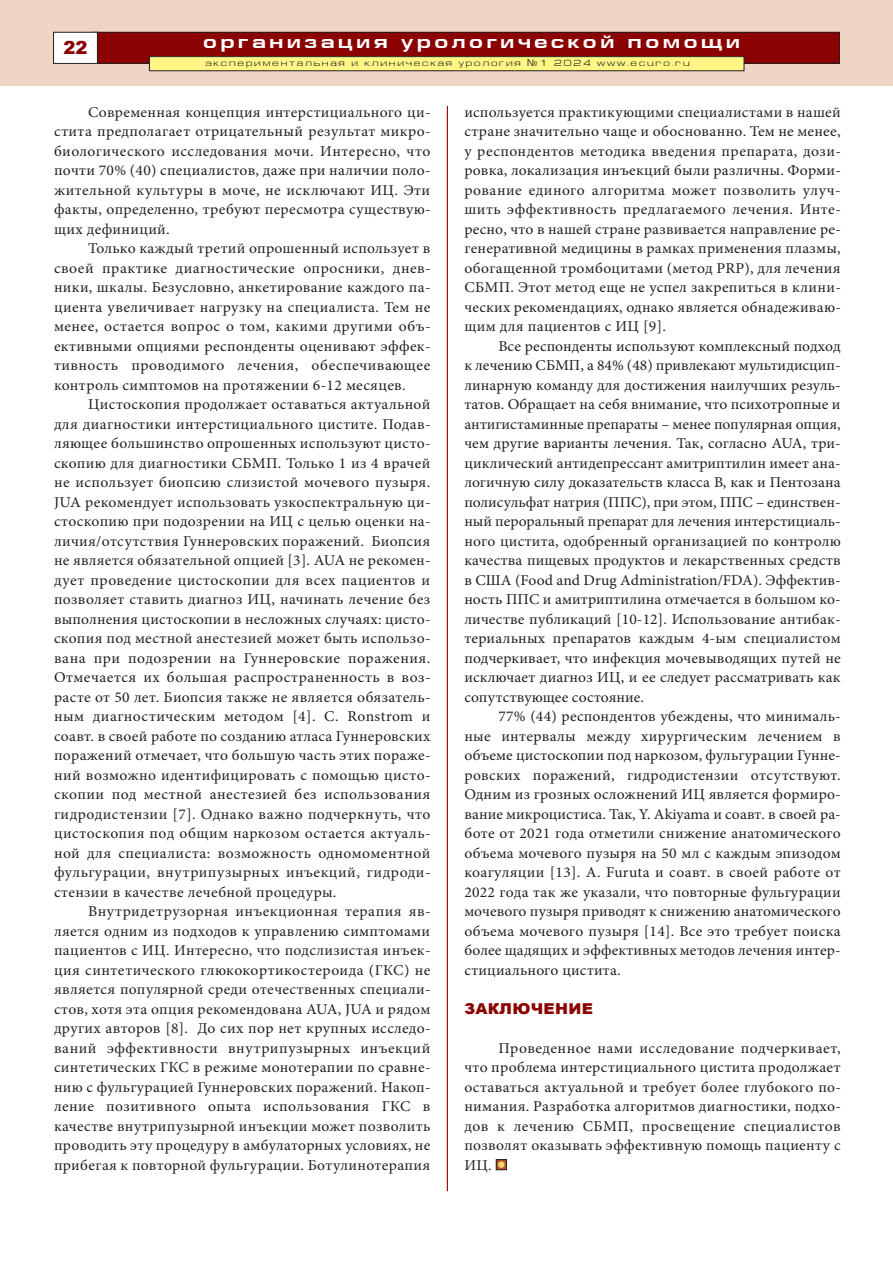
<style>
.page{position:relative;width:893px;height:1263px;background:#fff}
.page>*{position:absolute;margin:0;border:0;box-sizing:border-box;transform-origin:0 0}
.t1{font:700 18px "Europe Ext";letter-spacing:.2em;color:#fff}
.t2{font:900 18px "Arial";color:#8b0202}
.t3{font:15px/19.5px "Minion Pro";letter-spacing:.02em;color:#231f20;text-align:justify;scale:1.04 1}
.t4{font:900 15px "Arial";letter-spacing:.02em;color:#8b0202;scale:1.04 1}
.t5{font:9px "Europe Ext Normal";letter-spacing:.2em;color:#231f20}
.s1{font-family:"Europe"}
</style>
<div class="page">
<div style="left:0;top:0;width:893px;height:85px;background:#eed5c4"></div>
<div style="left:94px;top:32px;width:745px;height:31px;background:#8b0202"></div>
<div style="left:94px;top:32px;width:746px;height:32px;border:1px solid #231f20"></div>
<div style="left:54px;top:32px;width:43px;height:31px;background:#fff"></div>
<div style="left:53px;top:32px;width:45px;height:32px;border:1px solid #231f20"></div>
<div style="left:149px;top:57px;width:595px;height:14px;background:#fff685"></div>
<div style="left:149px;top:56px;width:595px;height:15px;border:1px solid #231f20"></div>
<svg style="left:498px;top:1161px;width:7px;height:7px"></svg>
<div style="left:496px;top:1159px;width:11px;height:11px;border:1px solid #231f20"></div>
<div style="left:498px;top:1161px;width:6px;height:7px;background:#f6d462;border-radius:50%"></div>
<hr style="left:447px;top:106px;width:1px;height:1085px;background:#8b0202">
<p class="t2" style="left:64px;top:34px;width:26px">22</p>
<p class="t1" style="left:203px;top:36px;width:538px">организация урологической помощи</p>
<p class="t5" style="left:205px;top:60px;width:486px">экспериментальная и клиническая урология <span class="s1">¹</span>1 2024 www.ecuro.ru</p>
<p class="t3" style="left:54px;top:104px;width:364px;text-indent:34px">Современная концепция интерстициального ци&shy;стита предполагает отрицательный результат микро&shy;биологического исследования мочи. Интересно, что почти 70% (40) специалистов, даже при наличии поло&shy;жительной культуры в моче, не исключают ИЦ. Эти факты, определенно, требуют пересмотра существую&shy;щих дефиниций.</p>
<p class="t3" style="left:54px;top:240px;width:364px;text-indent:34px">Только каждый третий опрошенный использует в своей практике диагностические опросники, днев&shy;ники, шкалы. Безусловно, анкетирование каждого па&shy;циента увеличивает нагрузку на специалиста. Тем не менее, остается вопрос о том, какими другими объ&shy;ективными опциями респонденты оценивают эффек&shy;тивность проводимого лечения, обеспечивающее контроль симптомов на протяжении 6-12 месяцев.</p>
<p class="t3" style="left:54px;top:396px;width:364px;text-indent:34px">Цистоскопия продолжает оставаться актуальной для диагностики интерстициального цистите. Подав&shy;ляющее большинство опрошенных используют цисто&shy;скопию для диагностики СБМП. Только 1 из 4 врачей не использует биопсию слизистой мочевого пузыря.<br>JUA рекомендует использовать узкоспектральную ци&shy;стоскопию при подозрении на ИЦ с целью оценки на&shy;личия/отсутствия Гуннеровских поражений. Биопсия не является обязательной опцией [3]. AUA не рекомен&shy;дует проведение цистоскопии для всех пациентов и позволяет ставить диагноз ИЦ, начинать лечение без выполнения цистоскопии в несложных случаях: цисто&shy;скопия под местной анестезией может быть использо&shy;вана при подозрении на Гуннеровские поражения.<br>Отмечается их большая распространенность в воз&shy;расте от 50 лет. Биопсия также не является обязатель&shy;ным диагностическим методом [4]. C. Ronstrom и соавт. в своей работе по созданию атласа Гуннеровских поражений отмечает, что большую часть этих пораже&shy;ний возможно идентифицировать с помощью цисто&shy;скопии под местной анестезией без использования гидродистензии [7]. Однако важно подчеркнуть, что цистоскопия под общим наркозом остается актуаль&shy;ной для специалиста: возможность одномоментной фульгурации, внутрипузырных инъекций, гидроди&shy;стензии в качестве лечебной процедуры.</p>
<p class="t3" style="left:54px;top:903px;width:364px;text-indent:34px">Внутридетрузорная инъекционная терапия яв&shy;ляется одним из подходов к управлению симптомами пациентов с ИЦ. Интересно, что подслизистая инъек&shy;ция синтетического глюкокортикостероида (ГКС) не является популярной среди отечественных специали&shy;стов, хотя эта опция рекомендована AUA, JUA и рядом других авторов [8]. До сих пор нет крупных исследо&shy;ваний эффективности внутрипузырных инъекций синтетических ГКС в режиме монотерапии по сравне&shy;нию с фульгурацией Гуннеровских поражений. Накоп&shy;ление позитивного опыта использования ГКС в качестве внутрипузырной инъекции может позволить проводить эту процедуру в амбулаторных условиях, не прибегая к повторной фульгурации. Ботулинотерапия</p>
<p class="t3" style="left:464px;top:104px;width:364px">используется практикующими специалистами в нашей стране значительно чаще и обоснованно. Тем не менее, у респондентов методика введения препарата, дози&shy;ровка, локализация инъекций были различны. Форми&shy;рование единого алгоритма может позволить улуч&shy;шить эффективность предлагаемого лечения. Инте&shy;ресно, что в нашей стране развивается направление ре&shy;генеративной медицины в рамках применения плазмы, обогащенной тромбоцитами (метод PRP), для лечения СБМП. Этот метод еще не успел закрепиться в клини&shy;ческих рекомендациях, однако является обнадеживаю&shy;щим для пациентов с ИЦ [9].</p>
<p class="t3" style="left:464px;top:338px;width:363px;text-indent:34px">Все респонденты используют комплексный подход к лечению СБМП, а 84% (48) привлекают мультидисцип&shy;линарную команду для достижения наилучших резуль&shy;татов. Обращает на себя внимание, что психотропные и антигистаминные препараты – менее популярная опция, чем другие варианты лечения. Так, согласно AUA, три&shy;циклический антидепрессант амитриптилин имеет ана&shy;логичную силу доказательств класса B, как и Пентозана полисульфат натрия (ППС), при этом, ППС – единствен&shy;ный пероральный препарат для лечения интерстициаль&shy;ного цистита, одобренный организацией по контролю качества пищевых продуктов и лекарственных средств в США (Food and Drug Administration/FDA). Эффектив&shy;ность ППС и амитриптилина отмечается в большом ко&shy;личестве публикаций [10-12]. Использование антибак&shy;териальных препаратов каждым 4-ым специалистом подчеркивает, что инфекция мочевыводящих путей не исключает диагноз ИЦ, и ее следует рассматривать как сопутствующее состояние.</p>
<p class="t3" style="left:464px;top:708px;width:363px;text-indent:34px">77% (44) респондентов убеждены, что минималь&shy;ные интервалы между хирургическим лечением в объеме цистоскопии под наркозом, фульгурации Гунне&shy;ровских поражений, гидродистензии отсутствуют.<br>Одним из грозных осложнений ИЦ является формиро&shy;вание микроцистиса. Так, Y. Akiyama и соавт. в своей ра&shy;боте от 2021 года отметили снижение анатомического объема мочевого пузыря на 50 мл с каждым эпизодом коагуляции [13]. A. Furuta и соавт. в своей работе от 2022 года так же указали, что повторные фульгурации мочевого пузыря приводят к снижению анатомического объема мочевого пузыря [14]. Все это требует поиска более щадящих и эффективных методов лечения интер&shy;стициального цистита.</p>
<p class="t4" style="left:464px;top:997px;width:125px">ЗАКЛЮЧЕНИЕ</p>
<p class="t3" style="left:464px;top:1040px;width:364px;text-indent:34px">Проведенное нами исследование подчеркивает, что проблема интерстициального цистита продолжает оставаться актуальной и требует более глубокого по&shy;нимания. Разработка алгоритмов диагностики, подхо&shy;дов к лечению СБМП, просвещение специалистов позволят оказывать эффективную помощь пациенту с ИЦ.</p>
</div>
